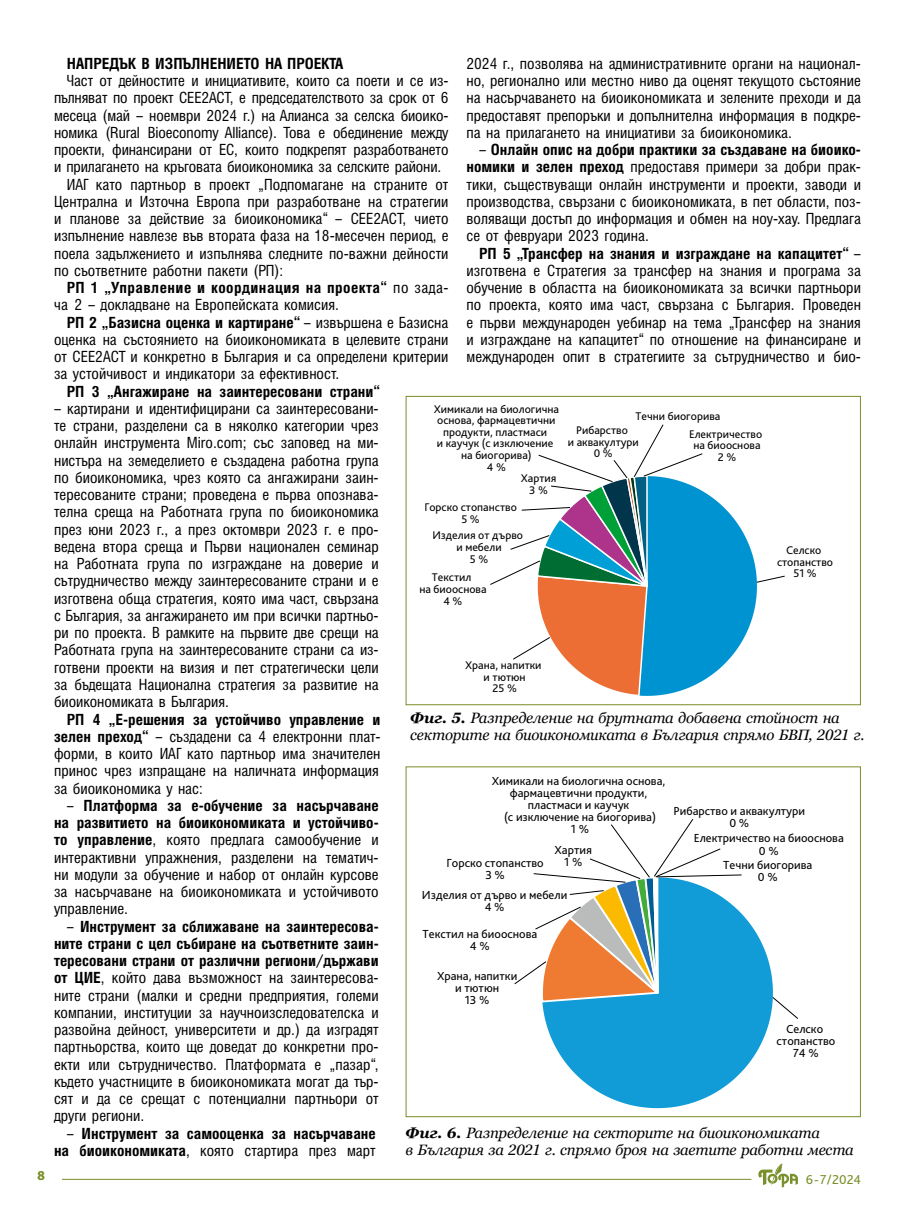
<style>
.page{position:relative;width:915px;height:1212px;background:#fff}
.page>*{position:absolute;margin:0;border:0;box-sizing:border-box;transform-origin:0 0}
.t1{font:15.45px/17.2px "Hebar Condensed CYR";color:#000;text-align:justify}
.t2{font:700 15.45px/17.2px "Hebar Condensed CYR";color:#000;text-align:right}
.t3{font:700 15.45px "Hebar Condensed CYR";letter-spacing:.03em;color:#000}
.t4{font:italic 15px/16.5px "Georgia Pro";letter-spacing:-.02em;color:#000}
.t5{font:13.5px "Bliss Pro";color:#7a902a}
.t6{font:800 13.5px "Bliss Pro";color:#7a902a}
.t7{font:12.15px/12.1px "Bliss Pro";color:#000;text-align:center}
.t8{font:11.7px/11.7px "Bliss Pro";color:#000;text-align:center}
.s1{font-weight:400}
.s2{font-weight:700}
</style>
<div class="page">
<svg style="left:742px;top:914px;width:30px;height:158px;fill:#119cd7"></svg>
<svg style="left:513px;top:819px;width:229px;height:360px"></svg>
<svg style="left:771px;top:996px;width:27px;height:23px"></svg>
<svg style="left:490px;top:424px;width:295px;height:272px"></svg>
<div style="left:405px;top:396px;width:455px;height:309px;border:1px solid #7a902a"></div>
<hr style="left:62px;top:1179px;width:689px;height:1px;background:#7a902a">
<svg style="left:758px;top:1163px;width:39px;height:25px"></svg>
<p class="t2" style="left:67px;top:55px;width:278px">НАПРЕДЪК В ИЗПЪЛНЕНИЕТО НА ПРОЕКТА</p>
<p class="t1" style="left:67px;top:72px;width:383px">Част от дейностите и инициативите, които са поети и се из-</p>
<p class="t1" style="left:54px;top:90px;width:396px">пълняват по проект CEE2ACT, е председателството за срок от 6</p>
<p class="t1" style="left:54px;top:107px;width:396px">месеца (май – ноември 2024 г.) на Алианса за селска биоико-</p>
<p class="t1" style="left:54px;top:124px;width:396px">номика (Rural Bioeconomy Alliance). Това е обединение между</p>
<p class="t1" style="left:54px;top:141px;width:396px">проекти, финансирани от ЕС, които подкрепят разработването</p>
<p class="t1" style="left:54px;top:159px;width:389px">и прилагането на кръговата биоикономика за селските райони.</p>
<p class="t1" style="left:67px;top:176px;width:383px">ИАГ като партньор в проект „Подпомагане на страните от</p>
<p class="t1" style="left:54px;top:193px;width:396px">Централна и Източна Европа при разработване на стратегии</p>
<p class="t1" style="left:54px;top:210px;width:396px">и планове за действие за биоикономика“ – CEE2ACT, чието</p>
<p class="t1" style="left:54px;top:228px;width:396px">изпълнение навлезе във втората фаза на 18-месечен период, е</p>
<p class="t1" style="left:54px;top:245px;width:396px">поела задължението и изпълнява следните по-важни дейности</p>
<p class="t1" style="left:54px;top:262px;width:230px">по съответните работни пакети (РП):</p>
<p class="t3" style="left:67px;top:279px;width:383px">РП 1 „Управление и координация на проекта“ <span class="s1">по зада-</span></p>
<p class="t1" style="left:54px;top:297px;width:286px">ча 2 – докладване на Европейската комисия.</p>
<p class="t2" style="left:67px;top:314px;width:383px">РП 2 „Базисна оценка и картиране“ <span class="s1">– извършена е Базисна</span></p>
<p class="t1" style="left:54px;top:331px;width:396px">оценка на състоянието на биоикономиката в целевите страни</p>
<p class="t1" style="left:54px;top:348px;width:396px">от CEE2ACT и конкретно в България и са определени критерии</p>
<p class="t1" style="left:54px;top:366px;width:287px">за устойчивост и индикатори за ефективност.</p>
<p class="t2" style="left:67px;top:383px;width:315px">РП 3 „Ангажиране на заинтересовани страни“</p>
<p class="t1" style="left:54px;top:400px;width:326px">– картирани и идентифицирани са заинтересовани&shy;те страни, разделени са в няколко категории чрез онлайн инструмента Miro.com; със заповед на ми&shy;нистъра на земеделието е създадена работна група по биоикономика, чрез която са ангажирани заин&shy;тересованите страни; проведена е първа опознава&shy;телна среща на Работната група по биоикономика през юни 2023 г., а през октомври 2023 г. е про&shy;ведена втора среща и Първи национален семинар на Работната група по изграждане на доверие и сътрудничество между заинтересованите страни и e изготвена обща стратегия, която има част, свързана с България, за ангажирането им при всички партньо&shy;ри по проекта. В рамките на първите две срещи на Работната група на заинтересованите страни са из&shy;готвени проекти на визия и пет стратегически цели за бъдещата Национална стратегия за развитие на биоикономиката в България.</p>
<p class="t1" style="left:54px;top:711px;width:328px;text-indent:13px"><span class="s2">РП 4 „Е-решения за устойчиво управление и зелен преход“</span> – създадени са 4 електронни плат&shy;форми, в които ИАГ като партньор има значителен принос чрез изпращане на наличната информация за биоикономика у нас:</p>
<p class="t1" style="left:54px;top:797px;width:326px;text-indent:13px">– <span class="s2">Платформа за е-обучение за насърчаване на развитието на биоикономиката и устойчиво&shy;то управление</span>, която предлага самообучение и интерактивни упражнения, разделени на тематич&shy;ни модули за обучение и набор от онлайн курсове за насърчаване на биоикономиката и устойчивото управление.</p>
<p class="t1" style="left:54px;top:918px;width:326px;text-indent:13px">– <span class="s2">Инструмент за сближаване на заинтересова&shy;ните страни с цел събиране на съответните заин&shy;тересовани страни от различни региони/държави от ЦИЕ</span>, който дава възможност на заинтересова&shy;ните страни (малки и средни предприятия, големи компании, институции за научноизследователска и развойна дейност, университети и др.) да изградят партньорства, които ще доведат до конкретни про&shy;екти или сътрудничество. Платформата е „пазар“, където участниците в биоикономиката могат да тър&shy;сят и да се срещат с потенциални партньори от други региони.</p>
<p class="t2" style="left:54px;top:1124px;width:323px"><span class="s1">–</span> Инструмент за самооценка за насърчаване на биоикономиката<span class="s1">, която стартира през март</span></p>
<p class="t1" style="left:466px;top:55px;width:396px">2024 г., позволява на административните органи на национал&shy;но, регионално или местно ниво да оценят текущото състояние на насърчаването на биоикономиката и зелените преходи и да предоставят препоръки и допълнителна информация в подкре&shy;па на прилагането на инициативи за биоикономика.</p>
<p class="t1" style="left:466px;top:141px;width:396px;text-indent:13px">– <span class="s2">Онлайн опис на добри практики за създаване на биоико&shy;номики и зелен преход</span> предоставя примери за добри прак&shy;тики, съществуващи онлайн инструменти и проекти, заводи и производства, свързани с биоикономиката, в пет области, поз&shy;воляващи достъп до информация и обмен на ноу-хау. Предлага се от февруари 2023 година.</p>
<p class="t1" style="left:466px;top:245px;width:396px;text-indent:13px"><span class="s2">РП 5 „Трансфер на знания и изграждане на капацитет“</span> – изготвена е Стратегия за трансфер на знания и програма за обучение в областта на биоикономиката за всички партньори по проекта, която има част, свързана с България. Проведен е първи международен уебинар на тема „Трансфер на знания и изграждане на капацитет“ по отношение на финансиране и международен опит в стратегиите за сътрудничество и био-</p>
<p class="t8" style="left:433px;top:402px;width:127px">Химикали на биологична основа, фармацевтични продукти, пластмаси<br>и каучук (с изключение на биогорива)<br>4 %</p>
<p class="t8" style="left:424px;top:501px;width:94px">Горско стопанство<br>5 %</p>
<p class="t8" style="left:432px;top:529px;width:92px">Изделия от дърво и мебели<br>5 %</p>
<p class="t8" style="left:419px;top:571px;width:69px">Текстил<br>на биооснова<br>4 %</p>
<p class="t8" style="left:635px;top:410px;width:86px">Течни биогорива</p>
<p class="t8" style="left:567px;top:424px;width:73px">Рибарство<br>и аквакултури<br>0 %</p>
<p class="t8" style="left:688px;top:427px;width:75px">Електричество на биооснова<br>2 %</p>
<p class="t8" style="left:520px;top:472px;width:37px">Хартия<br>3 %</p>
<p class="t8" style="left:776px;top:544px;width:57px">Селско стопанство<br>51 %</p>
<p class="t8" style="left:465px;top:659px;width:78px">Храна, напитки и тютюн<br>25 %</p>
<p class="t4" style="left:410px;top:710px;width:455px"><span class="s2">Фиг. 5.</span> Разпределение на брутната добавена стойност на секторите на биоикономиката в България спрямо БВП, 2021 г.</p>
<p class="t7" style="left:491px;top:774px;width:175px">Химикали на биологична основа, фармацевтични продукти, пластмаси и каучук<br>(с изключение на биогорива)<br>1 %</p>
<p class="t7" style="left:673px;top:804px;width:133px">Рибарство и аквакултури<br>0 %</p>
<p class="t7" style="left:693px;top:832px;width:151px">Електричество на биооснова<br>0 %</p>
<p class="t7" style="left:723px;top:859px;width:90px">Течни биогорива<br>0 %</p>
<p class="t7" style="left:554px;top:843px;width:39px">Хартия</p>
<p class="t7" style="left:446px;top:857px;width:99px">Горско стопанство</p>
<p class="t7" style="left:564px;top:856px;width:20px">1 %</p>
<p class="t7" style="left:485px;top:869px;width:21px">3 %</p>
<p class="t7" style="left:422px;top:888px;width:147px">Изделия от дърво и мебели<br>4 %</p>
<p class="t7" style="left:422px;top:928px;width:116px">Текстил на биооснова<br>4 %</p>
<p class="t7" style="left:437px;top:969px;width:82px">Храна, напитки и тютюн<br>13 %</p>
<p class="t7" style="left:776px;top:1022px;width:60px">Селско стопанство<br>74 %</p>
<p class="t4" style="left:405px;top:1125px;width:449px"><span class="s2">Фиг. 6.</span> Разпределение на секторите на биоикономиката<br>в България за 2021 г. спрямо броя на заетите работни места</p>
<p class="t6" style="left:37px;top:1167px;width:9px">8</p>
<p class="t5" style="left:805px;top:1171px;width:57px">6-7/2024</p>
</div>
